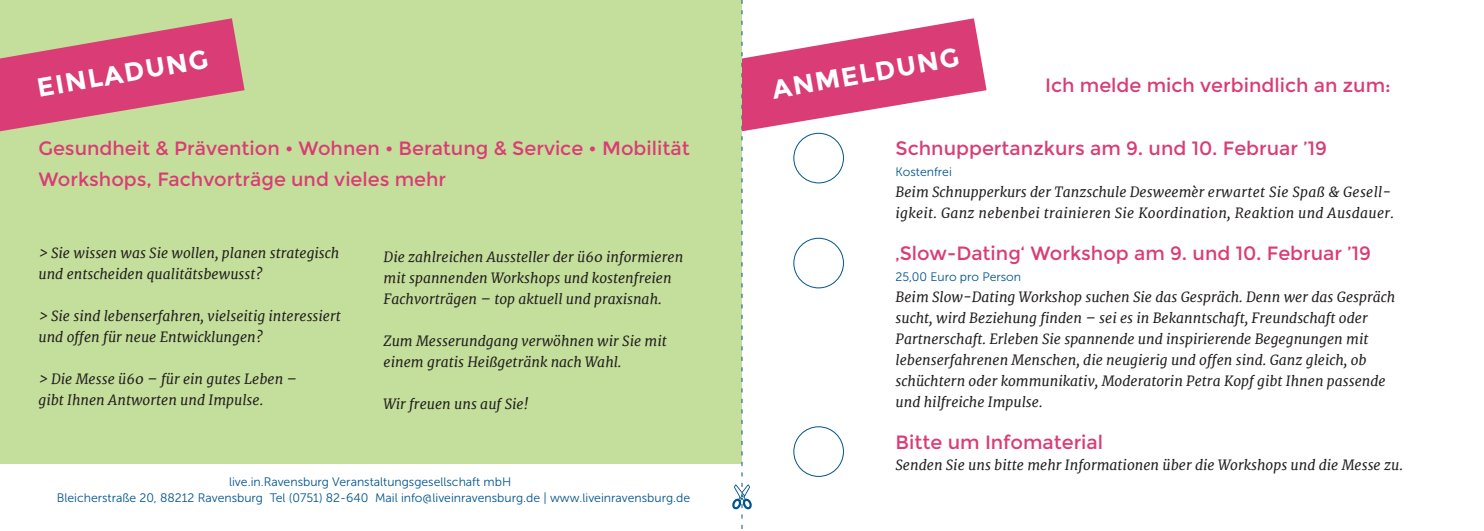
<style>
.page{position:relative;width:1484px;height:531px;background:#fff}
.page>*{position:absolute;margin:0;border:0;box-sizing:border-box;transform-origin:0 0}
.t1{font:700 26.25px "Montserrat";color:#fff}
.t2{font:19.25px/31.5px "Montserrat";color:#da3c75}
.t3{font:italic 14px/21px "Merriweather";color:#231f20}
.t4{font:italic 14px/21px "Merriweather";letter-spacing:.02em;color:#231f20}
.t5{font:12.25px/16.6px "Museo Sans 300";color:#00548e;text-align:center}
</style>
<div class="page">
<div style="left:0;top:0;width:742px;height:463px;background:#c4df9b"></div>
<svg style="left:0;top:18px;width:244px;height:113px"></svg>
<svg style="left:732px;top:0;width:254px;height:529px"></svg>
<div style="left:793px;top:133px;width:50px;height:50px;border:1px solid #00548e;border-radius:50%"></div>
<div style="left:793px;top:238px;width:50px;height:50px;border:1px solid #00548e;border-radius:50%"></div>
<div style="left:793px;top:426px;width:50px;height:51px;border:1px solid #00548e;border-radius:50%"></div>
<h1 class="t1" style="left:35px;top:73px;width:175px;rotate:-10deg">EINLADUNG</h1>
<h1 class="t1" style="left:769px;top:74px;width:191px;rotate:-10deg">ANMELDUNG</h1>
<h2 class="t2" style="left:1044px;top:69px;width:347px">Ich melde mich verbindlich an zum:</h2>
<h2 class="t2" style="left:38px;top:132px;width:652px">Gesundheit &amp; Prävention • Wohnen • Beratung &amp; Service • Mobilität<br>Workshops, Fachvorträge und vieles mehr</h2>
<p class="t3" style="left:38px;top:243px;width:302px">&gt; Sie wissen was Sie wollen, planen strategisch und entscheiden qualitätsbewusst?</p>
<p class="t3" style="left:38px;top:306px;width:304px">&gt; Sie sind lebenserfahren, vielseitig interessiert und offen für neue Entwicklungen?</p>
<p class="t3" style="left:38px;top:369px;width:260px">&gt; Die Messe ü60 – für ein gutes Leben – gibt Ihnen Antworten und Impulse.</p>
<p class="t3" style="left:383px;top:247px;width:301px">Die zahlreichen Aussteller der ü60 informieren mit spannenden Workshops und kostenfreien<br>Fachvorträgen – top aktuell und praxisnah.</p>
<p class="t3" style="left:383px;top:331px;width:285px">Zum Messerundgang verwöhnen wir Sie mit einem gratis Heißgetränk nach Wahl.</p>
<p class="t3" style="left:383px;top:394px;width:146px">Wir freuen uns auf Sie!</p>
<p class="t5" style="left:57px;top:473px;width:635px">live.in.Ravensburg Veranstaltungsgesellschaft mbH<br>Bleicherstraße 20, 88212 Ravensburg Tel (0751) 82-640 Mail info@liveinravensburg.de | www.liveinravensburg.de</p>
<h2 class="t2" style="left:895px;top:133px;width:433px">Schnuppertanzkurs am 9. und 10. Februar ’19</h2>
<p class="t5" style="left:895px;top:163px;width:58px">Kostenfrei</p>
<p class="t4" style="left:895px;top:181px;width:500px">Beim Schnupperkurs der Tanzschule Desweemèr erwartet Sie Spaß &amp; Gesell&shy;igkeit. Ganz nebenbei trainieren Sie Koordination, Reaktion und Ausdauer.</p>
<h2 class="t2" style="left:895px;top:238px;width:477px">‚Slow-Dating‘ Workshop am 9. und 10. Februar ’19</h2>
<p class="t5" style="left:895px;top:268px;width:127px">25,00 Euro pro Person</p>
<p class="t3" style="left:895px;top:286px;width:501px">Beim Slow-Dating Workshop suchen Sie das Gespräch. Denn wer das Gespräch sucht, wird Beziehung finden – sei es in Bekanntschaft, Freundschaft oder Partnerschaft. Erleben Sie spannende und inspirierende Begegnungen mit lebenserfahrenen Menschen, die neugierig und offen sind. Ganz gleich, ob schüchtern oder kommunikativ, Moderatorin Petra Kopf gibt Ihnen passende und hilfreiche Impulse.</p>
<h2 class="t2" style="left:895px;top:427px;width:209px">Bitte um Infomaterial</h2>
<p class="t3" style="left:895px;top:454px;width:509px">Senden Sie uns bitte mehr Informationen über die Workshops und die Messe zu.</p>
</div>
